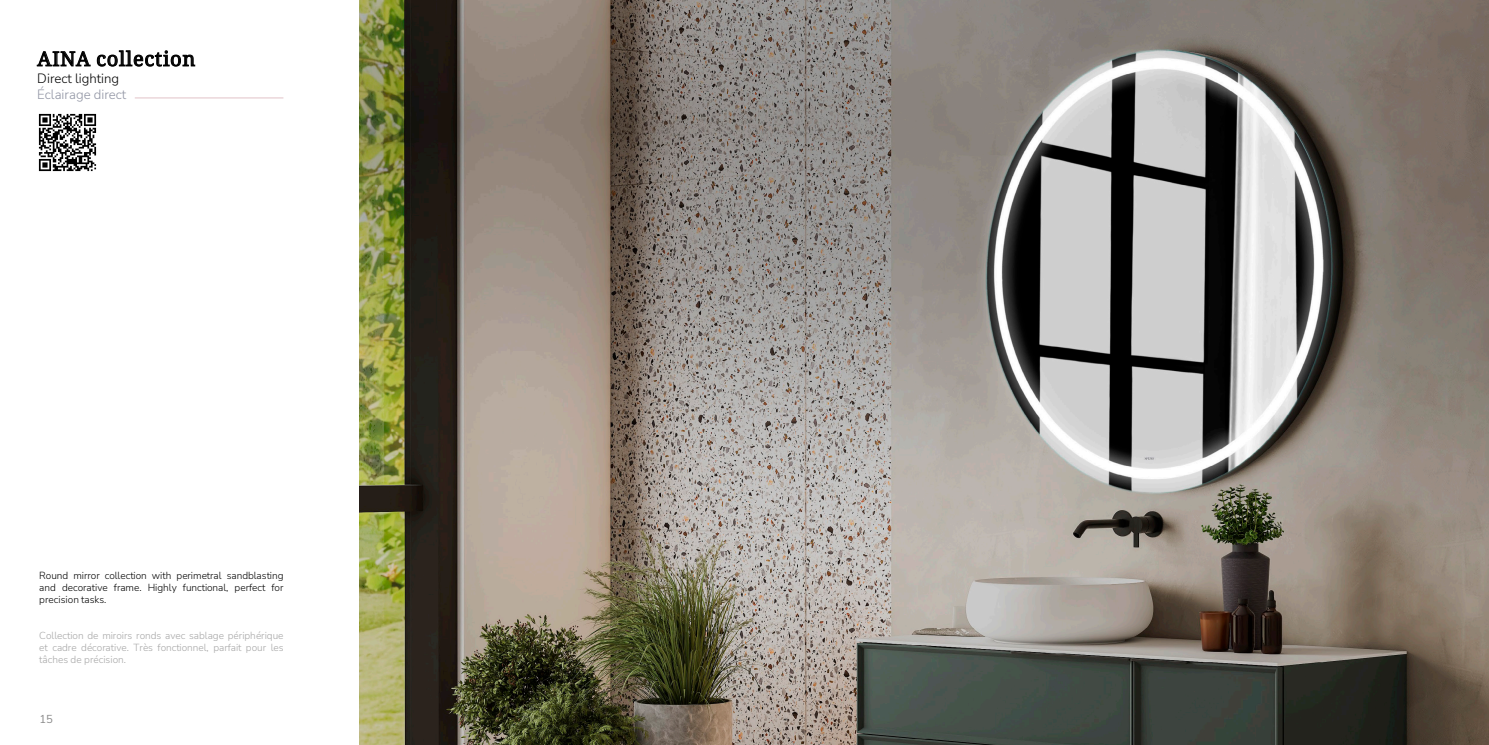
<style>
.page{position:relative;width:1489px;height:745px;background:#fff}
.page>*{position:absolute;margin:0;border:0;box-sizing:border-box;transform-origin:0 0}
.t1{font:20px "Noto Serif";letter-spacing:.035em;color:#000}
.t2{font:300 13.25px/15.6px "Nunito Sans";color:#8f93a2}
.t3{font:11.25px "Nunito Sans";color:#898989}
.t4{font:300 10px/12px "Nunito Sans";color:#a6a6a6;text-align:justify}
.t5{font:300 10px/12px "Nunito Sans";color:#000;text-align:justify}
.s1{color:#000}
</style>
<div class="page">
<hr style="left:135px;top:98px;width:148px;height:1px;background:#e1c2c8">
<img style="left:38px;top:113px;width:59px;height:59px">
<img style="left:359px;top:0;width:396px;height:744px">
<svg style="left:755px;top:0;width:733px;height:744px"></svg>
<p class="t1" style="left:37px;top:45px;width:159px">AINA collection</p>
<p class="t2" style="left:37px;top:70px;width:90px"><span class="s1">Direct lighting<br></span>Éclairage direct</p>
<p class="t5" style="left:39px;top:568px;width:246px">Round mirror collection with perimetral sandblasting and decorative frame. Highly functional, perfect for precision tasks.</p>
<p class="t4" style="left:39px;top:628px;width:246px">Collection de miroirs ronds avec sablage périphérique et cadre décorative. Très fonctionnel, parfait pour les tâches de précision.</p>
<p class="t3" style="left:40px;top:710px;width:15px">15</p>
</div>
